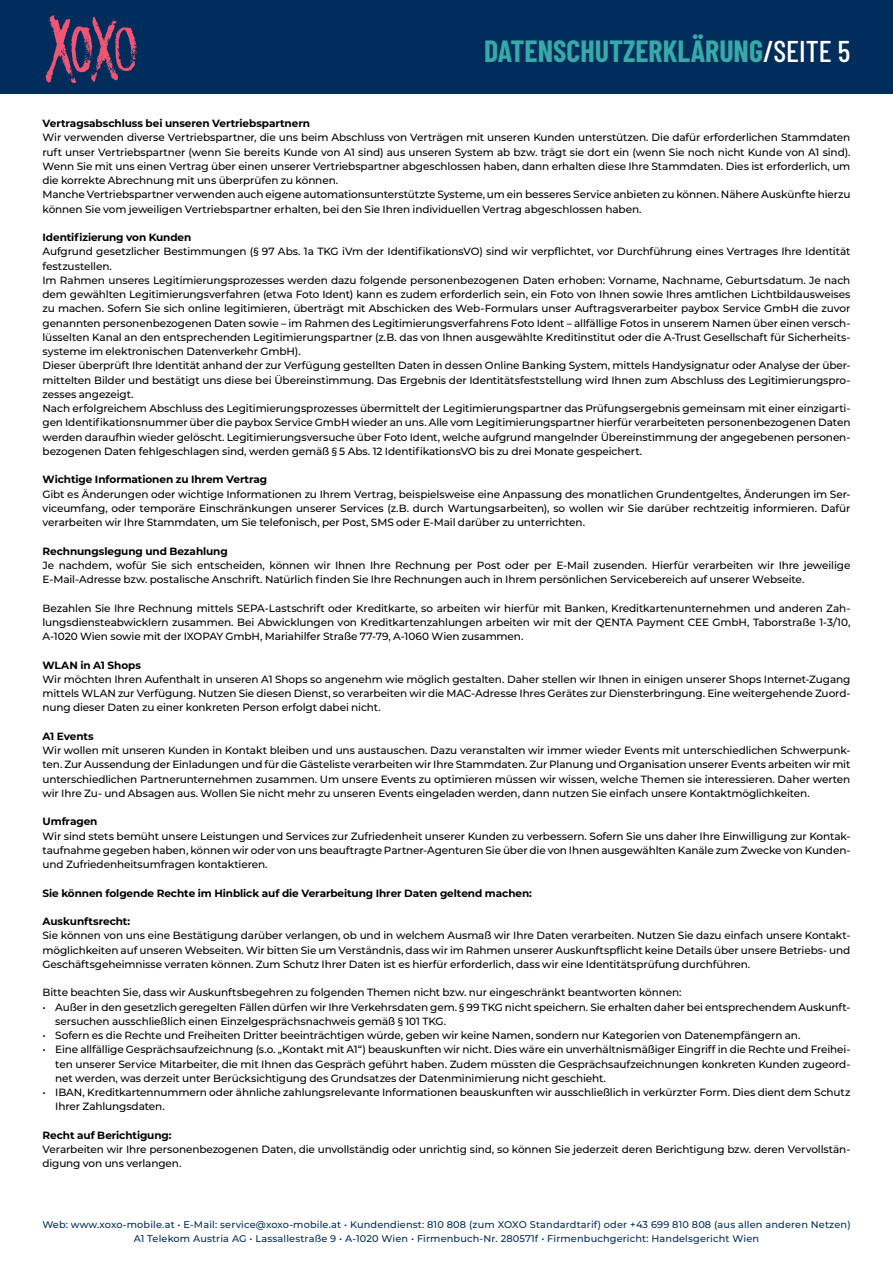
<style>
.page{position:relative;width:893px;height:1263px;background:#fff}
.page>*{position:absolute;margin:0;border:0;box-sizing:border-box;transform-origin:0 0}
.t1{font:700 30px "Barlow Condensed";color:#36a9a8}
.t2{font:500 10.5px/14.2px "Montserrat";letter-spacing:-.01em;color:#000;text-align:justify}
.t3{font:700 10.5px "Montserrat";letter-spacing:-.01em;color:#000}
.t4{font:500 9.75px/13.5px "Montserrat";letter-spacing:.015em;color:#002d5b;text-align:center}
.s1{font-weight:500;color:#fff}
</style>
<div class="page">
<div style="left:0;top:0;width:893px;height:94px;background:#002d5b"></div>
<svg style="left:46px;top:15px;width:92px;height:68px"></svg>
<h1 class="t1" style="left:484px;top:30px;width:368px">DATENSCHUTZERKLÄRUNG<span class="s1">/SEITE 5</span></h1>
<p class="t3" style="left:43px;top:116px;width:269px">Vertragsabschluss bei unseren Vertriebspartnern</p>
<p class="t2" style="left:43px;top:130px;width:809px;text-align:left">Wir verwenden diverse Vertriebspartner, die uns beim Abschluss von Verträgen mit unseren Kunden unterstützen. Die dafür erforderlichen Stammdaten ruft unser Vertriebspartner (wenn Sie bereits Kunde von A1 sind) aus unseren System ab bzw. trägt sie dort ein (wenn Sie noch nicht Kunde von A1 sind).<br>Wenn Sie mit uns einen Vertrag über einen unserer Vertriebspartner abgeschlossen haben, dann erhalten diese Ihre Stammdaten. Dies ist erforderlich, um die korrekte Abrechnung mit uns überprüfen zu können.<br>Manche Vertriebspartner verwenden auch eigene automationsunterstützte Systeme, um ein besseres Service anbieten zu können. Nähere Auskünfte hierzu können Sie vom jeweiligen Vertriebspartner erhalten, bei den Sie Ihren individuellen Vertrag abgeschlossen haben.</p>
<p class="t3" style="left:43px;top:230px;width:150px">Identifizierung von Kunden</p>
<p class="t2" style="left:43px;top:244px;width:809px;text-align:left">Aufgrund gesetzlicher Bestimmungen (§ 97 Abs. 1a TKG iVm der IdentifikationsVO) sind wir verpflichtet, vor Durchführung eines Vertrages Ihre Identität festzustellen.<br>Im Rahmen unseres Legitimierungsprozesses werden dazu folgende personenbezogenen Daten erhoben: Vorname, Nachname, Geburtsdatum. Je nach dem gewählten Legitimierungsverfahren (etwa Foto Ident) kann es zudem erforderlich sein, ein Foto von Ihnen sowie Ihres amtlichen Lichtbildausweises zu machen. Sofern Sie sich online legitimieren, überträgt mit Abschicken des Web-Formulars unser Auftragsverarbeiter paybox Service GmbH die zuvor genannten personenbezogenen Daten sowie – im Rahmen des Legitimierungsverfahrens Foto Ident – allfällige Fotos in unserem Namen über einen versch&shy;lüsselten Kanal an den entsprechenden Legitimierungspartner (z.B. das von Ihnen ausgewählte Kreditinstitut oder die A-Trust Gesellschaft für Sicherheits&shy;systeme im elektronischen Datenverkehr GmbH).<br>Dieser überprüft Ihre Identität anhand der zur Verfügung gestellten Daten in dessen Online Banking System, mittels Handysignatur oder Analyse der über&shy;mittelten Bilder und bestätigt uns diese bei Übereinstimmung. Das Ergebnis der Identitätsfeststellung wird Ihnen zum Abschluss des Legitimierungspro&shy;zesses angezeigt.<br>Nach erfolgreichem Abschluss des Legitimierungsprozesses übermittelt der Legitimierungspartner das Prüfungsergebnis gemeinsam mit einer einzigarti&shy;gen Identifikationsnummer über die paybox Service GmbH wieder an uns. Alle vom Legitimierungspartner hierfür verarbeiteten personenbezogenen Daten werden daraufhin wieder gelöscht. Legitimierungsversuche über Foto Ident, welche aufgrund mangelnder Übereinstimmung der angegebenen personen&shy;bezogenen Daten fehlgeschlagen sind, werden gemäß § 5 Abs. 12 IdentifikationsVO bis zu drei Monate gespeichert.</p>
<p class="t3" style="left:43px;top:472px;width:226px">Wichtige Informationen zu Ihrem Vertrag</p>
<p class="t2" style="left:43px;top:486px;width:809px">Gibt es Änderungen oder wichtige Informationen zu Ihrem Vertrag, beispielsweise eine Anpassung des monatlichen Grundentgeltes, Änderungen im Ser&shy;viceumfang, oder temporäre Einschränkungen unserer Services (z.B. durch Wartungsarbeiten), so wollen wir Sie darüber rechtzeitig informieren. Dafür verarbeiten wir Ihre Stammdaten, um Sie telefonisch, per Post, SMS oder E-Mail darüber zu unterrichten.</p>
<p class="t3" style="left:43px;top:543px;width:187px">Rechnungslegung und Bezahlung</p>
<p class="t2" style="left:43px;top:558px;width:809px">Je nachdem, wofür Sie sich entscheiden, können wir Ihnen Ihre Rechnung per Post oder per E-Mail zusenden. Hierfür verarbeiten wir Ihre jeweilige<br>E-Mail-Adresse bzw. postalische Anschrift. Natürlich finden Sie Ihre Rechnungen auch in Ihrem persönlichen Servicebereich auf unserer Webseite.</p>
<p class="t2" style="left:43px;top:600px;width:809px">Bezahlen Sie Ihre Rechnung mittels SEPA-Lastschrift oder Kreditkarte, so arbeiten wir hierfür mit Banken, Kreditkartenunternehmen und anderen Zah&shy;lungsdiensteabwicklern zusammen. Bei Abwicklungen von Kreditkartenzahlungen arbeiten wir mit der QENTA Payment CEE GmbH, Taborstraße 1-3/10, A-1020 Wien sowie mit der IXOPAY GmbH, Mariahilfer Straße 77-79, A-1060 Wien zusammen.</p>
<p class="t3" style="left:43px;top:657px;width:100px">WLAN in A1 Shops</p>
<p class="t2" style="left:43px;top:672px;width:809px">Wir möchten Ihren Aufenthalt in unseren A1 Shops so angenehm wie möglich gestalten. Daher stellen wir Ihnen in einigen unserer Shops Internet-Zugang mittels WLAN zur Verfügung. Nutzen Sie diesen Dienst, so verarbeiten wir die MAC-Adresse Ihres Gerätes zur Diensterbringung. Eine weitergehende Zuord&shy;nung dieser Daten zu einer konkreten Person erfolgt dabei nicht.</p>
<p class="t3" style="left:43px;top:728px;width:53px">A1 Events</p>
<p class="t2" style="left:43px;top:743px;width:809px">Wir wollen mit unseren Kunden in Kontakt bleiben und uns austauschen. Dazu veranstalten wir immer wieder Events mit unterschiedlichen Schwerpunk&shy;ten. Zur Aussendung der Einladungen und für die Gästeliste verarbeiten wir Ihre Stammdaten. Zur Planung und Organisation unserer Events arbeiten wir mit unterschiedlichen Partnerunternehmen zusammen. Um unsere Events zu optimieren müssen wir wissen, welche Themen sie interessieren. Daher werten wir Ihre Zu- und Absagen aus. Wollen Sie nicht mehr zu unseren Events eingeladen werden, dann nutzen Sie einfach unsere Kontaktmöglichkeiten.</p>
<p class="t3" style="left:43px;top:814px;width:57px">Umfragen</p>
<p class="t2" style="left:43px;top:828px;width:809px">Wir sind stets bemüht unsere Leistungen und Services zur Zufriedenheit unserer Kunden zu verbessern. Sofern Sie uns daher Ihre Einwilligung zur Kontak&shy;taufnahme gegeben haben, können wir oder von uns beauftragte Partner-Agenturen Sie über die von Ihnen ausgewählten Kanäle zum Zwecke von Kunden&shy;und Zufriedenheitsumfragen kontaktieren.</p>
<p class="t3" style="left:43px;top:885px;width:491px">Sie können folgende Rechte im Hinblick auf die Verarbeitung Ihrer Daten geltend machen:</p>
<p class="t3" style="left:43px;top:914px;width:89px">Auskunftsrecht:</p>
<p class="t2" style="left:43px;top:928px;width:809px">Sie können von uns eine Bestätigung darüber verlangen, ob und in welchem Ausmaß wir Ihre Daten verarbeiten. Nutzen Sie dazu einfach unsere Kontakt&shy;möglichkeiten auf unseren Webseiten. Wir bitten Sie um Verständnis, dass wir im Rahmen unserer Auskunftspflicht keine Details über unsere Betriebs- und Geschäftsgeheimnisse verraten können. Zum Schutz Ihrer Daten ist es hierfür erforderlich, dass wir eine Identitätsprüfung durchführen.</p>
<p class="t2" style="left:43px;top:985px;width:641px">Bitte beachten Sie, dass wir Auskunftsbegehren zu folgenden Themen nicht bzw. nur eingeschränkt beantworten können:</p>
<p class="t2" style="left:55px;top:999px;width:797px;text-indent:-13px">• Außer in den gesetzlich geregelten Fällen dürfen wir Ihre Verkehrsdaten gem. § 99 TKG nicht speichern. Sie erhalten daher bei entsprechendem Auskunft&shy;sersuchen ausschließlich einen Einzelgesprächsnachweis gemäß § 101 TKG.</p>
<p class="t2" style="left:43px;top:1028px;width:759px">• Sofern es die Rechte und Freiheiten Dritter beeinträchtigen würde, geben wir keine Namen, sondern nur Kategorien von Datenempfängern an.</p>
<p class="t2" style="left:55px;top:1042px;width:797px;text-indent:-13px">• Eine allfällige Gesprächsaufzeichnung (s.o. „Kontakt mit A1“) beauskunften wir nicht. Dies wäre ein unverhältnismäßiger Eingriff in die Rechte und Freihei&shy;ten unserer Service Mitarbeiter, die mit Ihnen das Gespräch geführt haben. Zudem müssten die Gesprächsaufzeichnungen konkreten Kunden zugeord&shy;net werden, was derzeit unter Berücksichtigung des Grundsatzes der Datenminimierung nicht geschieht.</p>
<p class="t2" style="left:55px;top:1085px;width:797px;text-indent:-13px">• IBAN, Kreditkartennummern oder ähnliche zahlungsrelevante Informationen beauskunften wir ausschließlich in verkürzter Form. Dies dient dem Schutz<br>Ihrer Zahlungsdaten.</p>
<p class="t3" style="left:43px;top:1127px;width:131px">Recht auf Berichtigung:</p>
<p class="t2" style="left:43px;top:1142px;width:809px">Verarbeiten wir Ihre personenbezogenen Daten, die unvollständig oder unrichtig sind, so können Sie jederzeit deren Berichtigung bzw. deren Vervollstän&shy;digung von uns verlangen.</p>
<p class="t4" style="left:42px;top:1217px;width:810px">Web: www.xoxo-mobile.at • E-Mail: service@xoxo-mobile.at • Kundendienst: 810 808 (zum XOXO Standardtarif) oder +43 699 810 808 (aus allen anderen Netzen)<br>A1 Telekom Austria AG • Lassallestraße 9 • A-1020 Wien • Firmenbuch-Nr. 280571f • Firmenbuchgericht: Handelsgericht Wien</p>
</div>
